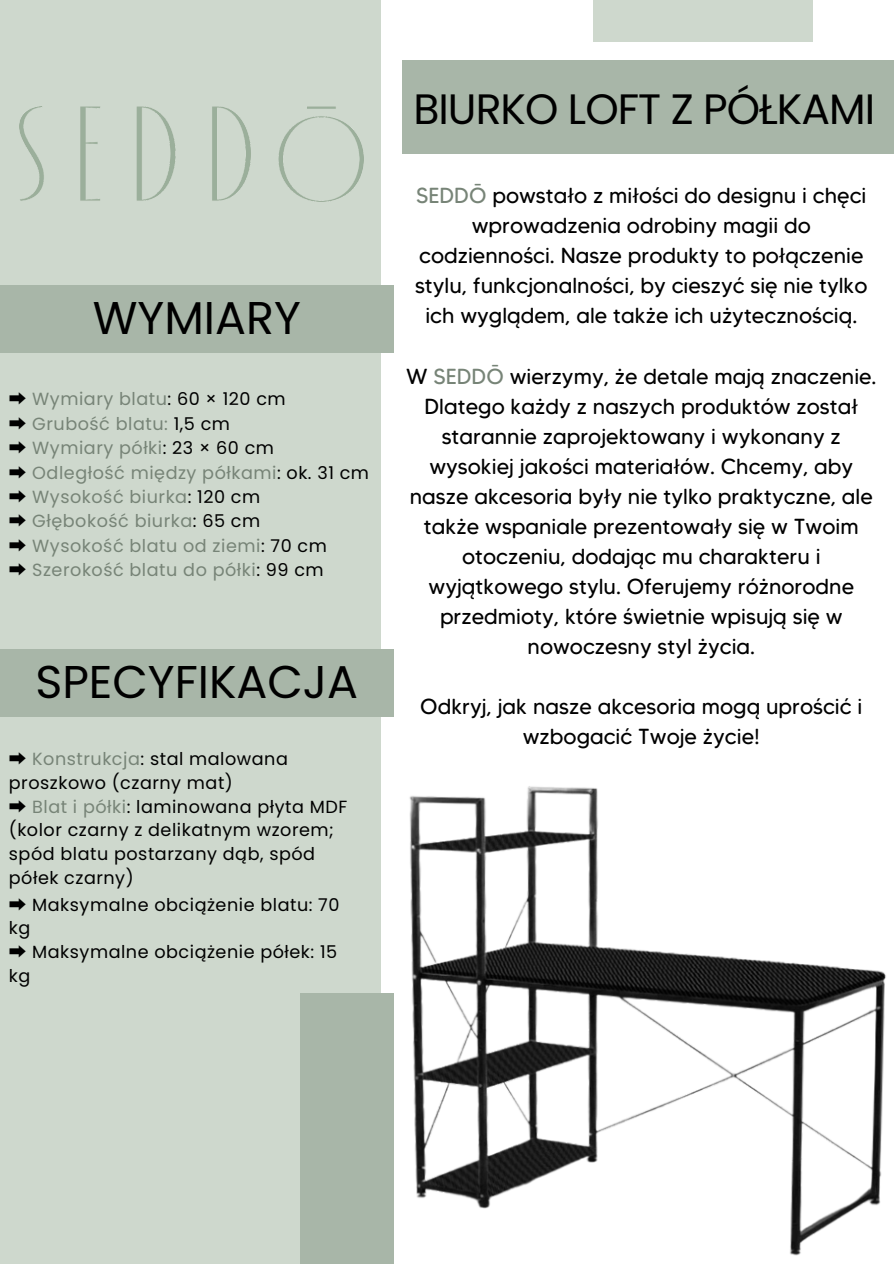
<style>
.page{position:relative;width:894px;height:1264px;background:#fff}
.page>*{position:absolute;margin:0;border:0;box-sizing:border-box;transform-origin:0 0}
.t1{font:45.9px "Poppins";color:#000}
.t2{font:42.45px "Poppins";letter-spacing:-.02em;color:#000}
.t3{font:21.75px/30px "MADE Tommy Soft";color:#000;text-align:center}
.t4{font:17.55px/23.7px "Poppins";letter-spacing:.03em;color:#000}
.t5{font:17.55px "Poppins";letter-spacing:.03em;color:#778477}
.s1{font-family:"Noto Sans CJ Ksc";color:#000}
.s2{color:#000}
.s3{font-family:"Noto Sans CJ Ksc"}
.s4{color:#778477}
</style>
<div class="page">
<div style="left:0;top:0;width:380px;height:1263px;background:#ced8cd"></div>
<div style="left:402px;top:60px;width:491px;height:94px;background:#a8b6a8"></div>
<img style="left:20px;top:106px;width:343px;height:95px">
<div style="left:593px;top:0;width:219px;height:41px;background:#ced8cd"></div>
<div style="left:0;top:649px;width:394px;height:67px;background:#a8b6a8"></div>
<div style="left:300px;top:993px;width:93px;height:270px;background:#a8b6a8"></div>
<div style="left:0;top:286px;width:394px;height:67px;background:#a8b6a8"></div>
<img style="left:373px;top:716px;width:513px;height:547px">
<p class="t1" style="left:93px;top:286px;width:209px">WYMIARY</p>
<h1 class="t5" style="left:9px;top:387px;width:278px"><span class="s1">➡️</span> Wymiary blatu<span class="s2">: 60 × 120 cm</span></h1>
<h2 class="t5" style="left:9px;top:411px;width:223px"><span class="s1">➡️</span> Grubość blatu: <span class="s2">1,5 cm</span></h2>
<h2 class="t5" style="left:9px;top:436px;width:266px"><span class="s1">➡️</span> Wymiary półki<span class="s2">: 23 × 60 cm</span></h2>
<h2 class="t5" style="left:9px;top:460px;width:361px"><span class="s1">➡️</span> Odległość między półkami<span class="s2">: ok. 31 cm</span></h2>
<h1 class="t5" style="left:9px;top:484px;width:253px"><span class="s1">➡️</span> Wysokość biurka<span class="s2">: 120 cm</span></h1>
<p class="t5" style="left:9px;top:509px;width:253px"><span class="s1">➡️</span> Głębokość biurka<span class="s2">: 65 cm</span></p>
<p class="t5" style="left:9px;top:533px;width:319px"><span class="s1">➡️</span> Wysokość blatu od ziemi<span class="s2">: 70 cm</span></p>
<p class="t5" style="left:9px;top:557px;width:316px"><span class="s1">➡️</span> Szerokość blatu do półki<span class="s2">: 99 cm</span></p>
<p class="t1" style="left:35px;top:650px;width:324px">SPECYFIKACJA</p>
<p class="t4" style="left:9px;top:747px;width:280px"><span class="s3">➡️</span> <span class="s4">Konstrukcja</span>: stal malowana proszkowo (czarny mat)</p>
<p class="t4" style="left:9px;top:794px;width:340px"><span class="s3">➡️</span> <span class="s4">Blat i półki</span>: laminowana płyta MDF (kolor czarny z delikatnym wzorem; spód blatu postarzany dąb, spód półek czarny)</p>
<p class="t4" style="left:9px;top:892px;width:332px"><span class="s3">➡️</span> Maksymalne obciążenie blatu: 70 kg</p>
<p class="t4" style="left:9px;top:939px;width:330px"><span class="s3">➡️</span> Maksymalne obciążenie półek: 15 kg</p>
<p class="t2" style="left:413px;top:79px;width:463px">BIURKO LOFT Z PÓŁKAMI</p>
<p class="t3" style="left:415px;top:180px;width:454px"><span class="s4">SEDDŌ</span> powstało z miłości do designu i chęci wprowadzenia odrobiny magii do codzienności. Nasze produkty to połączenie stylu, funkcjonalności, by cieszyć się nie tylko ich wyglądem, ale także ich użytecznością.</p>
<p class="t3" style="left:406px;top:361px;width:472px">W <span class="s4">SEDDŌ</span> wierzymy, że detale mają znaczenie.<br>Dlatego każdy z naszych produktów został starannie zaprojektowany i wykonany z wysokiej jakości materiałów. Chcemy, aby nasze akcesoria były nie tylko praktyczne, ale także wspaniale prezentowały się w Twoim otoczeniu, dodając mu charakteru i wyjątkowego stylu. Oferujemy różnorodne przedmioty, które świetnie wpisują się w nowoczesny styl życia.</p>
<p class="t3" style="left:420px;top:691px;width:443px">Odkryj, jak nasze akcesoria mogą uprościć i wzbogacić Twoje życie!</p>
</div>
